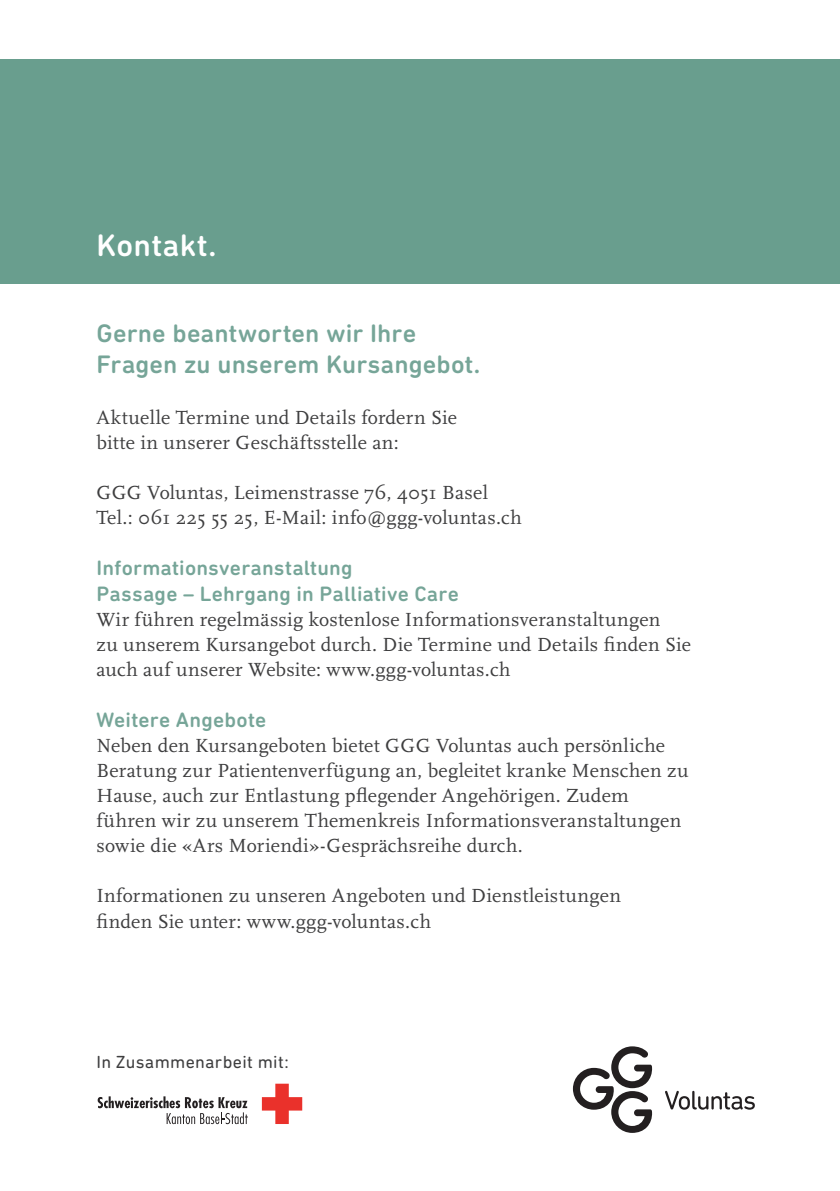
<style>
.page{position:relative;width:840px;height:1191px;background:#fff}
.page>*{position:absolute;margin:0;border:0;box-sizing:border-box;transform-origin:0 0}
.t1{font:500 31.6px "DIN Next Rounded LT Pro";letter-spacing:.015em;color:#fff}
.t2{font:500 25.8px/31px "DIN Next Rounded LT Pro";letter-spacing:.005em;color:#76a598}
.t3{font:500 21.2px/26px "DIN Next Rounded LT Pro";letter-spacing:.01em;color:#76a598}
.t4{font:19.8px/25px "Scala OT";letter-spacing:.015em;color:#3e3e3f}
.t5{font:17.8px "DIN Next Rounded LT Pro";letter-spacing:.015em;color:#3e3e3f}
</style>
<div class="page">
<div style="left:0;top:60px;width:839px;height:223px;background:#699e8e"></div>
<svg style="left:665px;top:1090px;width:89px;height:19px"></svg>
<svg style="left:572px;top:1046px;width:80px;height:86px"></svg>
<svg style="left:262px;top:1083px;width:40px;height:41px"></svg>
<svg style="left:98px;top:1096px;width:150px;height:28px"></svg>
<h1 class="t1" style="left:96px;top:226px;width:121px">Kontakt.</h1>
<h2 class="t2" style="left:96px;top:317px;width:385px">Gerne beantworten wir Ihre<br>Fragen zu unserem Kursangebot.</h2>
<p class="t4" style="left:96px;top:405px;width:362px">Aktuelle Termine und Details fordern Sie bitte in unserer Geschäftsstelle an:</p>
<p class="t4" style="left:96px;top:480px;width:426px">GGG Voluntas, Leimenstrasse 76, 4051 Basel<br>Tel.: 061 225 55 25, E-Mail: info@ggg-voluntas.ch</p>
<p class="t3" style="left:96px;top:554px;width:363px">Informationsveranstaltung<br>Passage – Lehrgang in Palliative Care</p>
<p class="t4" style="left:96px;top:607px;width:595px">Wir führen regelmässig kostenlose Informationsveranstaltungen<br>zu unserem Kursangebot durch. Die Termine und Details finden Sie auch auf unserer Website: www.ggg-voluntas.ch</p>
<p class="t3" style="left:96px;top:706px;width:171px">Weitere Angebote</p>
<p class="t4" style="left:96px;top:733px;width:593px">Neben den Kursangeboten bietet GGG Voluntas auch persönliche Beratung zur Patientenverfügung an, begleitet kranke Menschen zu Hause, auch zur Entlastung pflegender Angehörigen. Zudem führen wir zu unserem Themenkreis Informationsveranstaltungen sowie die «Ars Moriendi»-Gesprächsreihe durch.</p>
<p class="t4" style="left:96px;top:883px;width:525px;line-height:26px">Informationen zu unseren Angeboten und Dienstleistungen finden Sie unter: www.ggg-voluntas.ch</p>
<p class="t5" style="left:96px;top:1051px;width:194px">In Zusammenarbeit mit:</p>
</div>
